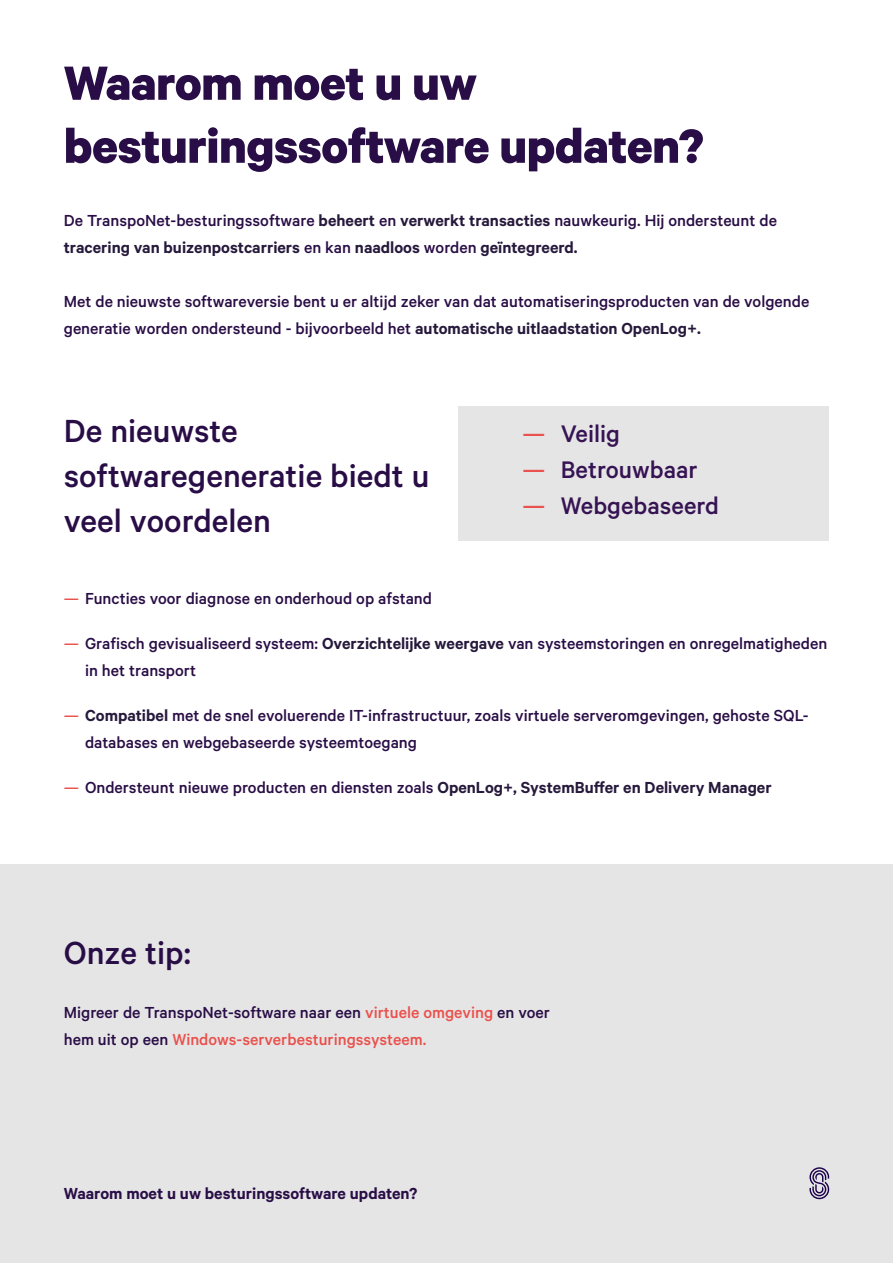
<style>
.page{position:relative;width:893px;height:1263px;background:#fff}
.page>*{position:absolute;margin:0;border:0;box-sizing:border-box;transform-origin:0 0}
._01_SL_ED_Headline_1_purple_36_42pt{font:700 54px/63px "Calibre";letter-spacing:-.01em;color:#290d46}
._01_SL_ED_Headline_2_purple_24_30pt{font:500 36px/45px "Calibre";color:#290d46}
.t1{font:500 27px "Calibre";color:#361353}
._03_SL_ED_Copy_purple_12_18pt{font:500 18px/27px "Calibre";color:#290d46}
._03_SL_ED_Copy_purple_12_18pt-2{font:600 18px/27px "Calibre";color:#26193c}
.t2{font:600 18px "Calibre";color:#290d46}
.s1{font-weight:500;color:#290d46}
.s2{font-weight:600;color:#26193c}
.s3{color:#ea504c}
</style>
<div class="page">
<div style="left:0;top:865px;width:893px;height:398px;background:#e5e5e5"></div>
<svg style="left:809px;top:1167px;width:20px;height:32px"></svg>
<div style="left:459px;top:406px;width:370px;height:134px;background:#e5e5e5"></div>
<p class="_01_SL_ED_Headline_1_purple_36_42pt" style="left:64px;top:50px;width:642px">Waarom moet u uw besturingssoftware updaten?</p>
<p class="_03_SL_ED_Copy_purple_12_18pt-2" style="left:64px;top:206px;width:715px"><span class="s1">De TranspoNet-besturingssoftware</span> beheert <span class="s1">en</span> verwerkt transacties <span class="s1">nauwkeurig. Hij ondersteunt de </span>tracering van buizenpostcarriers <span class="s1">en kan</span> naadloos <span class="s1">worden</span> geïntegreerd.</p>
<p class="_03_SL_ED_Copy_purple_12_18pt" style="left:64px;top:287px;width:747px">Met de nieuwste softwareversie bent u er altijd zeker van dat automatiseringsproducten van de volgende generatie worden ondersteund - bijvoorbeeld het <span class="s2">automatische uitlaadstation OpenLog+.</span></p>
<p class="_01_SL_ED_Headline_2_purple_24_30pt" style="left:64px;top:407px;width:367px">De nieuwste softwaregeneratie biedt u veel voordelen</p>
<p class="t1" style="left:522px;top:418px;width:99px"><span class="s3">—</span> Veilig</p>
<p class="t1" style="left:522px;top:454px;width:177px"><span class="s3">—</span> Betrouwbaar</p>
<p class="t1" style="left:522px;top:490px;width:198px"><span class="s3">—</span> Webgebaseerd</p>
<p class="_03_SL_ED_Copy_purple_12_18pt" style="left:64px;top:584px;width:370px"><span class="s3">—</span> Functies voor diagnose en onderhoud op afstand</p>
<p class="_03_SL_ED_Copy_purple_12_18pt" style="left:85px;top:629px;width:744px;text-indent:-21px"><span class="s3">—</span> Grafisch gevisualiseerd systeem: <span class="s2">Overzichtelijke weergave</span> van systeemstoringen en onregelmatigheden in het transport</p>
<p class="_03_SL_ED_Copy_purple_12_18pt" style="left:85px;top:701px;width:725px;text-indent:-21px"><span class="s3">—</span> <span class="s2">Compatibel</span> met de snel evoluerende IT-infrastructuur, zoals virtuele serveromgevingen, gehoste SQL&shy;databases en webgebaseerde systeemtoegang</p>
<p class="_03_SL_ED_Copy_purple_12_18pt" style="left:64px;top:773px;width:709px"><span class="s3">—</span> Ondersteunt nieuwe producten en diensten zoals <span class="s2">OpenLog+, SystemBuffer en Delivery Manager</span></p>
<p class="_01_SL_ED_Headline_2_purple_24_30pt" style="left:64px;top:929px;width:129px">Onze tip:</p>
<p class="_03_SL_ED_Copy_purple_12_18pt" style="left:64px;top:998px;width:488px">Migreer de TranspoNet-software naar een <span class="s3">virtuele omgeving</span> en voer hem uit op een <span class="s3">Windows-serverbesturingssysteem.</span></p>
<p class="t2" style="left:64px;top:1183px;width:355px">Waarom moet u uw besturingssoftware updaten?</p>
</div>
